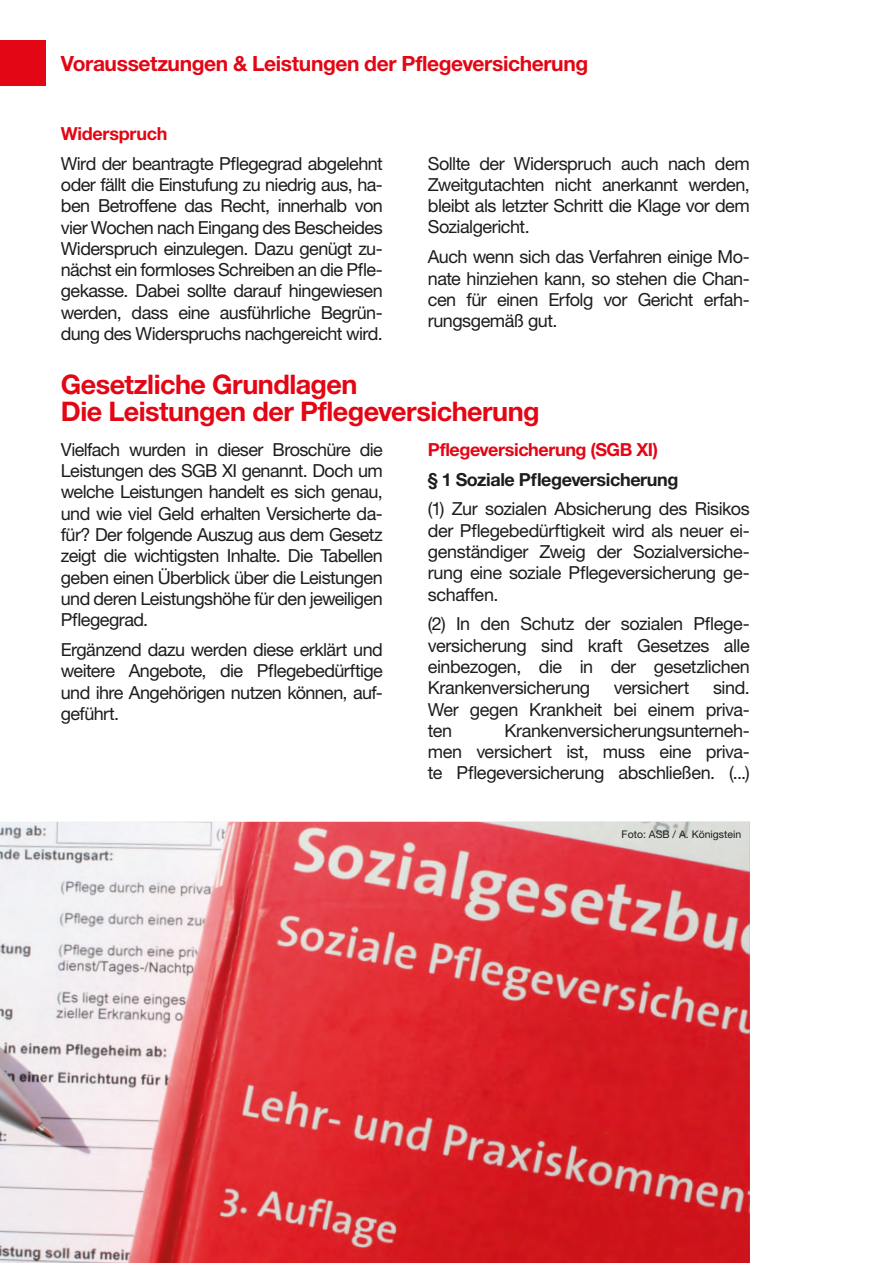
<style>
.page{position:relative;width:893px;height:1263px;background:#fff}
.page>*{position:absolute;margin:0;border:0;box-sizing:border-box;transform-origin:0 0}
.t1{font:700 27px/27px "Helvetica Neue LT Std";letter-spacing:-.02em;color:#e30614}
.t2{font:700 21px "Helvetica Neue LT Std";letter-spacing:-.02em;color:#e30614}
.t3{font:18px/21.3px "Helvetica Neue LT Std";letter-spacing:-.025em;color:#1d1d1b;text-align:justify}
.t4{font:700 18px "Helvetica Neue LT Std";letter-spacing:-.02em;color:#e30614}
.t5{font:700 18px "Helvetica Neue LT Std";letter-spacing:-.025em;color:#1d1d1b}
.t6{font:10.5px "Helvetica Neue LT Std";color:#1d1d1b}
</style>
<div class="page">
<div style="left:0;top:41px;width:45px;height:45px;background:#e30614"></div>
<img style="left:0;top:822px;width:750px;height:441px">
<p class="t2" style="left:61px;top:50px;width:529px">Voraussetzungen &amp; Leistungen der Pflegeversicherung</p>
<p class="t4" style="left:61px;top:122px;width:108px">Widerspruch</p>
<p class="t3" style="left:61px;top:152px;width:323px">Wird der beantragte Pflegegrad abgelehnt oder fällt die Einstufung zu niedrig aus, ha&shy;ben Betroffene das Recht, innerhalb von vier Wochen nach Eingang des Bescheides Widerspruch einzulegen. Dazu genügt zu&shy;nächst ein formloses Schreiben an die Pfle&shy;gekasse. Dabei sollte darauf hingewiesen werden, dass eine ausführliche Begrün&shy;dung des Widerspruchs nachgereicht wird.</p>
<p class="t3" style="left:428px;top:152px;width:323px">Sollte der Widerspruch auch nach dem Zweitgutachten nicht anerkannt werden, bleibt als letzter Schritt die Klage vor dem Sozialgericht.</p>
<p class="t3" style="left:428px;top:246px;width:323px">Auch wenn sich das Verfahren einige Mo&shy;nate hinziehen kann, so stehen die Chan&shy;cen für einen Erfolg vor Gericht erfah&shy;rungsgemäß gut.</p>
<h1 class="t1" style="left:61px;top:370px;width:480px">Gesetzliche Grundlagen<br>Die Leistungen der Pflegeversicherung</h1>
<p class="t3" style="left:61px;top:438px;width:323px">Vielfach wurden in dieser Broschüre die Leistungen des SGB XI genannt. Doch um welche Leistungen handelt es sich genau, und wie viel Geld erhalten Versicherte da&shy;für? Der folgende Auszug aus dem Gesetz zeigt die wichtigsten Inhalte. Die Tabellen geben einen Überblick über die Leistungen und deren Leistungshöhe für den jeweiligen Pflegegrad.</p>
<p class="t3" style="left:61px;top:639px;width:323px">Ergänzend dazu werden diese erklärt und weitere Angebote, die Pflegebedürftige und ihre Angehörigen nutzen können, auf&shy;geführt.</p>
<p class="t4" style="left:428px;top:438px;width:232px">Pflegeversicherung (SGB XI)</p>
<p class="t5" style="left:428px;top:468px;width:252px">§ 1 Soziale Pflegeversicherung</p>
<p class="t3" style="left:428px;top:498px;width:323px">(1) Zur sozialen Absicherung des Risikos der Pflegebedürftigkeit wird als neuer ei&shy;genständiger Zweig der Sozialversiche&shy;rung eine soziale Pflegeversicherung ge&shy;schaffen.</p>
<p class="t3" style="left:428px;top:613px;width:323px">(2) In den Schutz der sozialen Pflege&shy;versicherung sind kraft Gesetzes alle einbezogen, die in der gesetzlichen Krankenversicherung</p>
<p class="t3" style="left:428px;top:677px;width:323px;text-indent:285px">sind.<br>Wer gegen Krankheit bei einem priva&shy;ten</p>
<p class="t3" style="left:614px;top:677px;width:77px">versichert</p>
<p class="t3" style="left:428px;top:719px;width:323px;text-indent:77px">Krankenversicherungsunterneh&shy;men versichert ist, muss eine priva&shy;te Pflegeversicherung abschließen. (...)</p>
<p class="t6" style="left:622px;top:828px;width:121px">Foto: ASB / A. Königstein</p>
</div>
